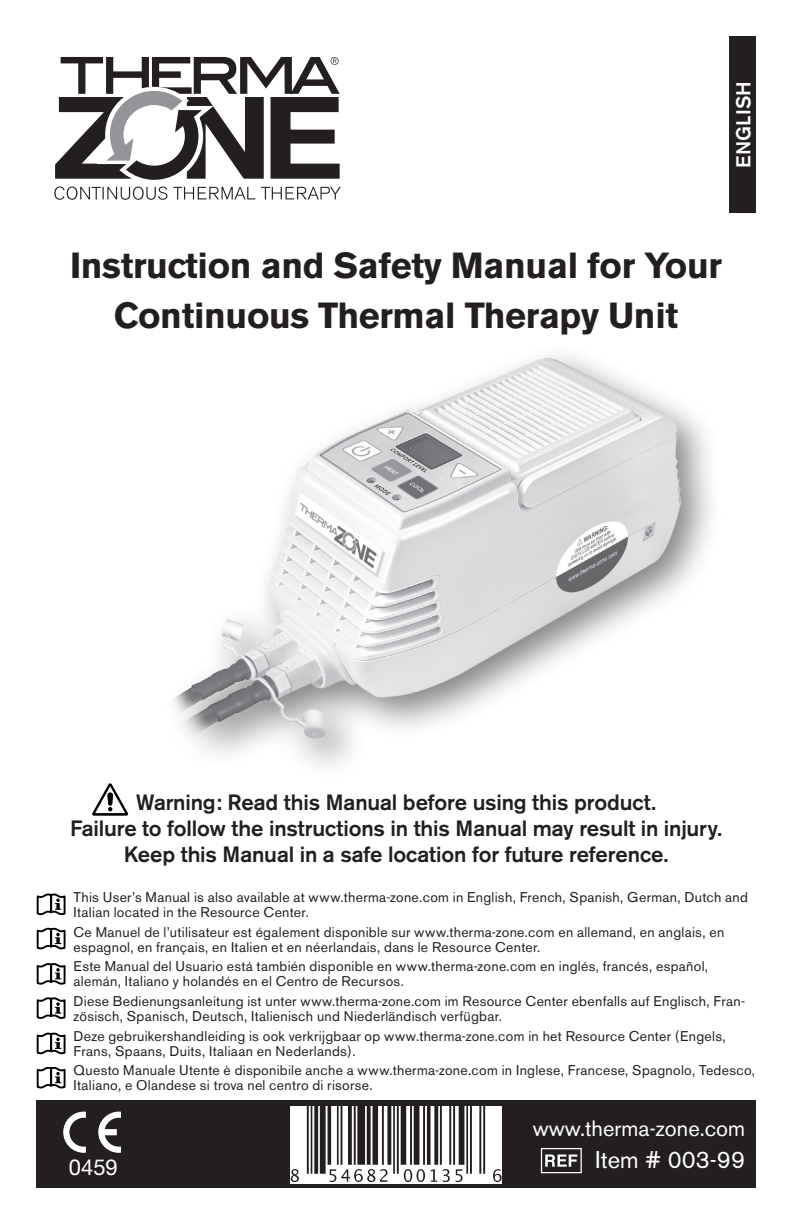
<style>
.page{position:relative;width:792px;height:1224px;background:#fff}
.page>*{position:absolute;margin:0;border:0;box-sizing:border-box;transform-origin:0 0}
.t1{font:700 36px/50px "Akzidenz Grotesk BE";letter-spacing:-.01em;color:#231f20;text-align:center}
.t2{font:24px "Akzidenz Grotesk BE";color:#fff}
.t3{font:500 22px/26px "Akzidenz Grotesk BE";letter-spacing:-.005em;color:#231f20;text-align:center}
.t4{font:22px "Akzidenz Grotesk BE";color:#fff}
.t5{font:22px "Helvetica Neue";color:#fff}
.t6{font:500 20px "Akzidenz Grotesk BE";letter-spacing:.005em;color:#fff}
.t7{font:14px/15px "Akzidenz Grotesk BE";letter-spacing:.02em;color:#231f20}
</style>
<div class="page">
<div style="left:36px;top:1100px;width:720px;height:88px;background:#231f20"></div>
<img style="left:290px;top:1106px;width:212px;height:77px">
<img style="left:128px;top:355px;width:584px;height:460px">
<svg style="left:541px;top:1148px;width:41px;height:25px"></svg>
<svg style="left:92px;top:783px;width:36px;height:33px"></svg>
<svg style="left:63px;top:1112px;width:58px;height:41px"></svg>
<div style="left:730px;top:36px;width:26px;height:177px;background:#231f20"></div>
<div style="left:729px;top:36px;width:27px;height:177px;border:1px solid #231f20"></div>
<svg style="left:36px;top:893px;width:30px;height:23px"></svg>
<svg style="left:36px;top:927px;width:30px;height:23px"></svg>
<svg style="left:36px;top:963px;width:30px;height:22px"></svg>
<svg style="left:36px;top:997px;width:30px;height:22px"></svg>
<svg style="left:36px;top:1032px;width:30px;height:23px"></svg>
<svg style="left:36px;top:1066px;width:30px;height:23px"></svg>
<svg style="left:54px;top:57px;width:287px;height:143px"></svg>
<h3 class="t6" style="left:731px;top:168px;width:88px;rotate:-90deg">English</h3>
<h1 class="t1" style="left:70px;top:240px;width:653px">Instruction and Safety Manual for Your<br>Continuous Thermal Therapy Unit</h1>
<h3 class="t3" style="left:70px;top:789px;width:654px">Warning: Read this Manual before using this product.<br>Failure to follow the instructions in this Manual may result in injury.<br>Keep this Manual in a safe location for future reference.</h3>
<p class="t7" style="left:74px;top:890px;width:676px">This User’s Manual is also available at www.therma-zone.com in English, French, Spanish, German, Dutch and<br>Italian located in the Resource Center.</p>
<p class="t7" style="left:74px;top:924px;width:652px">Ce Manuel de l’utilisateur est également disponible sur www.therma-zone.com en allemand, en anglais, en espagnol, en français, en Italien et en néerlandais, dans le Resource Center.</p>
<p class="t7" style="left:74px;top:959px;width:636px">Este Manual del Usuario está también disponible en www.therma-zone.com en inglés, francés, español, alemán, Italiano y holandés en el Centro de Recursos.</p>
<p class="t7" style="left:74px;top:994px;width:673px">Diese Bedienungsanleitung ist unter www.therma-zone.com im Resource Center ebenfalls auf Englisch, Fran&shy;zösisch, Spanisch, Deutsch, Italienisch und Niederländisch verfügbar.</p>
<p class="t7" style="left:74px;top:1028px;width:654px">Deze gebruikershandleiding is ook verkrijgbaar op www.therma-zone.com in het Resource Center (Engels,<br>Frans, Spaans, Duits, Italiaan en Nederlands).</p>
<p class="t7" style="left:74px;top:1063px;width:683px">Questo Manuale Utente è disponibile anche a www.therma-zone.com in Inglese, Francese, Spagnolo, Tedesco,<br>Italiano, e Olandese si trova nel centro di risorse.</p>
<h3 class="t5" style="left:69px;top:1154px;width:50px">0459</h3>
<h3 class="t4" style="left:533px;top:1115px;width:214px">www.therma-zone.com</h3>
<h2 class="t2" style="left:595px;top:1145px;width:151px">Item # 003-99</h2>
</div>
